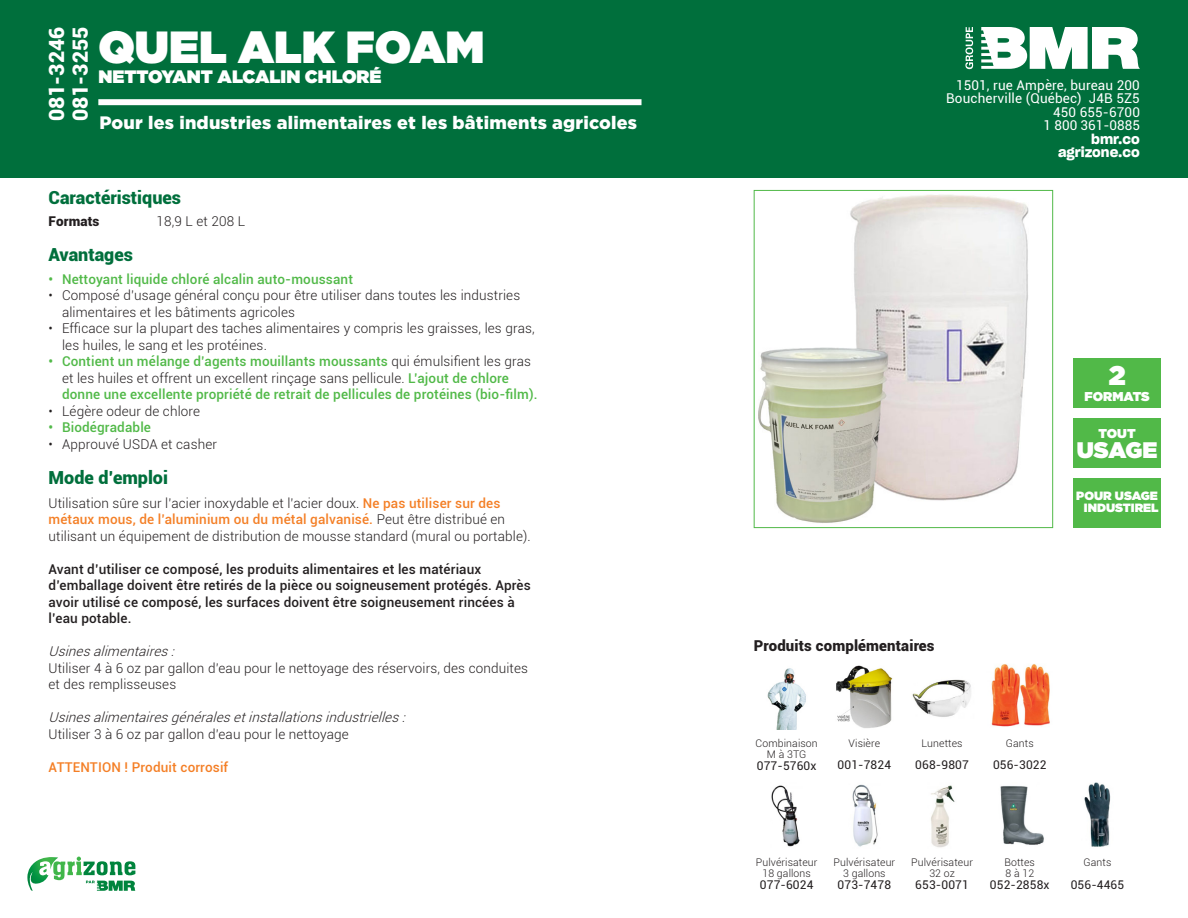
<style>
.page{position:relative;width:1188px;height:918px;background:#fff}
.page>*{position:absolute;margin:0;border:0;box-sizing:border-box;transform-origin:0 0}
.t1{font:900 45px "Gotham";color:#fff}
.t2{font:900 27px "Gotham";color:#fff}
.t3{font:900 22.5px "Gotham";letter-spacing:-.01em;color:#fff}
.t4{font:900 21px "Roboto";color:#fff}
.t5{font:900 18px "Gotham";letter-spacing:.01em;color:#fff}
.t6{font:900 18px "Roboto";color:#006f3c}
.t7{font:900 18px "Gotham";color:#fff}
.t8{font:900 15px "Roboto";letter-spacing:.01em;color:#231f20}
.t9{font:300 13.5px/16.5px "Roboto";letter-spacing:.01em;color:#231f20}
.t10{font:500 13.5px/16.5px "Roboto";letter-spacing:.01em;color:#51b948}
.t11{font:500 13.5px/16.5px "Roboto";letter-spacing:.01em;color:#231f20}
.t12{font:italic 300 13.5px/16.5px "Roboto";color:#231f20}
.t13{font:13.5px/13.5px "Roboto";letter-spacing:.01em;color:#fff;text-align:right}
.t14{font:500 13.5px "Roboto";letter-spacing:.01em;color:#f47f26}
.t15{font:600 13.5px "Sharp Grotesk Exp";color:#fff}
.t16{font:900 13.5px "Roboto";letter-spacing:.01em;color:#231f20}
.t17{font:900 12.9px "Gotham";color:#fff}
.t18{font:12px "Roboto";letter-spacing:.01em;color:#231f20}
.t19{font:900 12px/12px "Gotham";color:#fff;text-align:right}
.t20{font:300 10.5px/10.5px "Roboto";letter-spacing:.01em;color:#231f20;text-align:center}
.s1{font-weight:300;color:#231f20}
.s2{font-weight:500;color:#f47f26}
.s3{font-style:italic}
.s4{font-style:normal}
</style>
<div class="page">
<div style="left:0;top:0;width:1188px;height:177px;background:#006f3c"></div>
<div style="left:1073px;top:359px;width:88px;height:49px;background:#51b948"></div>
<div style="left:1073px;top:418px;width:88px;height:50px;background:#51b948"></div>
<div style="left:1073px;top:478px;width:88px;height:49px;background:#51b948"></div>
<img style="left:759px;top:195px;width:269px;height:328px">
<div style="left:754px;top:190px;width:299px;height:338px;border:1px solid #51b948"></div>
<div style="left:98px;top:99px;width:544px;height:6px;background:#fff"></div>
<img style="left:771px;top:785px;width:29px;height:62px">
<img style="left:852px;top:784px;width:26px;height:63px">
<img style="left:1000px;top:786px;width:44px;height:59px">
<img style="left:1084px;top:783px;width:27px;height:64px">
<img style="left:931px;top:785px;width:24px;height:63px">
<img style="left:767px;top:668px;width:39px;height:61px">
<img style="left:836px;top:665px;width:57px;height:63px">
<img style="left:912px;top:679px;width:59px;height:38px">
<img style="left:991px;top:664px;width:59px;height:63px">
<svg style="left:965px;top:27px;width:8px;height:42px"></svg>
<svg style="left:981px;top:27px;width:159px;height:42px"></svg>
<svg style="left:27px;top:857px;width:108px;height:34px"></svg>
<p class="t4" style="left:42px;top:121px;width:96px;rotate:-90deg">081-3246</p>
<p class="t4" style="left:65px;top:121px;width:96px;rotate:-90deg">081-3255</p>
<p class="t1" style="left:98px;top:15px;width:388px">QUEL ALK FOAM</p>
<p class="t7" style="left:98px;top:63px;width:285px">NETTOYANT ALCALIN CHLORÉ</p>
<p class="t5" style="left:99px;top:112px;width:539px">Pour les industries alimentaires et les bâtiments agricoles</p>
<p class="t6" style="left:49px;top:184px;width:134px">Caractéristiques</p>
<p class="t16" style="left:49px;top:212px;width:53px">Formats</p>
<p class="t9" style="left:157px;top:213px;width:90px">18,9 L et 208 L</p>
<p class="t6" style="left:49px;top:242px;width:86px">Avantages</p>
<p class="t10" style="left:49px;top:270px;width:306px">• Nettoyant liquide chloré alcalin auto-moussant</p>
<p class="t9" style="left:62px;top:287px;width:460px;text-indent:-14px">• Composé d’usage général conçu pour être utiliser dans toutes les industries alimentaires et les bâtiments agricoles</p>
<p class="t9" style="left:62px;top:320px;width:474px;text-indent:-14px">• Efficace sur la plupart des taches alimentaires y compris les graisses, les gras, les huiles, le sang et les protéines.</p>
<p class="t10" style="left:62px;top:353px;width:477px;text-indent:-14px">• Contient un mélange d’agents mouillants moussants <span class="s1">qui émulsifient les gras et les huiles et offrent un excellent rinçage sans pellicule.</span> L’ajout de chlore donne une excellente propriété de retrait de pellicules de protéines (bio-film).</p>
<p class="t9" style="left:49px;top:402px;width:153px">• Légère odeur de chlore</p>
<p class="t10" style="left:49px;top:419px;width:104px">• Biodégradable</p>
<p class="t9" style="left:49px;top:435px;width:170px">• Approuvé USDA et casher</p>
<p class="t6" style="left:49px;top:465px;width:121px">Mode d’emploi</p>
<p class="t9" style="left:49px;top:494px;width:484px">Utilisation sûre sur l’acier inoxydable et l’acier doux. <span class="s2">Ne pas utiliser sur des métaux mous, de l’aluminium ou du métal galvanisé.</span> Peut être distribué en utilisant un équipement de distribution de mousse standard (mural ou portable).</p>
<p class="t11" style="left:49px;top:560px;width:484px">Avant d’utiliser ce composé, les produits alimentaires et les matériaux d’emballage doivent être retirés de la pièce ou soigneusement protégés. Après avoir utilisé ce composé, les surfaces doivent être soigneusement rincées à l’eau potable.</p>
<p class="t9" style="left:49px;top:643px;width:481px"><span class="s3">Usinesalimentaires:<br></span>Utiliser 4 à 6 oz par gallon d’eau pour le nettoyage des réservoirs, des conduites et des remplisseuses</p>
<p class="t12" style="left:49px;top:709px;width:362px">Usinesalimentairesgénéralesetinstallationsindustrielles:<br><span class="s4">Utiliser 3 à 6 oz par gallon d’eau pour le nettoyage</span></p>
<p class="t14" style="left:49px;top:757px;width:181px">ATTENTION ! Produit corrosif</p>
<p class="t13" style="left:946px;top:78px;width:195px">1501, rue Ampère, bureau 200<br>Boucherville (Québec) J4B 5Z5</p>
<p class="t13" style="left:1053px;top:105px;width:88px">450 655-6700</p>
<p class="t13" style="left:1044px;top:118px;width:98px">1 800 361-0885</p>
<p class="t15" style="left:1091px;top:128px;width:50px">bmr.co</p>
<p class="t15" style="left:1058px;top:142px;width:83px">agrizone.co</p>
<p class="t2" style="left:1109px;top:356px;width:18px">2</p>
<p class="t17" style="left:1085px;top:387px;width:66px">FORMATS</p>
<p class="t17" style="left:1099px;top:424px;width:39px">TOUT</p>
<p class="t3" style="left:1077px;top:434px;width:82px">USAGE</p>
<p class="t19" style="left:1076px;top:490px;width:84px">POUR USAGE<br>INDUSTIREL</p>
<p class="t8" style="left:754px;top:635px;width:182px">Produits complémentaires</p>
<p class="t20" style="left:756px;top:738px;width:64px">Combinaison<br>M à 3TG</p>
<p class="t18" style="left:757px;top:757px;width:61px">077-5760x</p>
<p class="t20" style="left:849px;top:737px;width:33px">Visière</p>
<p class="t18" style="left:838px;top:756px;width:55px">001-7824</p>
<p class="t20" style="left:922px;top:737px;width:42px">Lunettes</p>
<p class="t18" style="left:915px;top:756px;width:55px">068-9807</p>
<p class="t20" style="left:1006px;top:737px;width:29px">Gants</p>
<p class="t18" style="left:993px;top:756px;width:55px">056-3022</p>
<p class="t20" style="left:756px;top:857px;width:63px">Pulvérisateur<br>18 gallons</p>
<p class="t18" style="left:760px;top:876px;width:55px">077-6024</p>
<p class="t20" style="left:834px;top:857px;width:63px">Pulvérisateur<br>3 gallons</p>
<p class="t18" style="left:838px;top:876px;width:55px">073-7478</p>
<p class="t20" style="left:911px;top:857px;width:63px">Pulvérisateur</p>
<p class="t20" style="left:929px;top:867px;width:27px">32 oz</p>
<p class="t18" style="left:915px;top:876px;width:55px">653-0071</p>
<p class="t20" style="left:1005px;top:857px;width:32px;text-align:left">Bottes<br>8 à 12</p>
<p class="t18" style="left:990px;top:876px;width:61px">052-2858x</p>
<p class="t20" style="left:1084px;top:857px;width:29px">Gants</p>
<p class="t18" style="left:1071px;top:876px;width:55px">056-4465</p>
</div>
